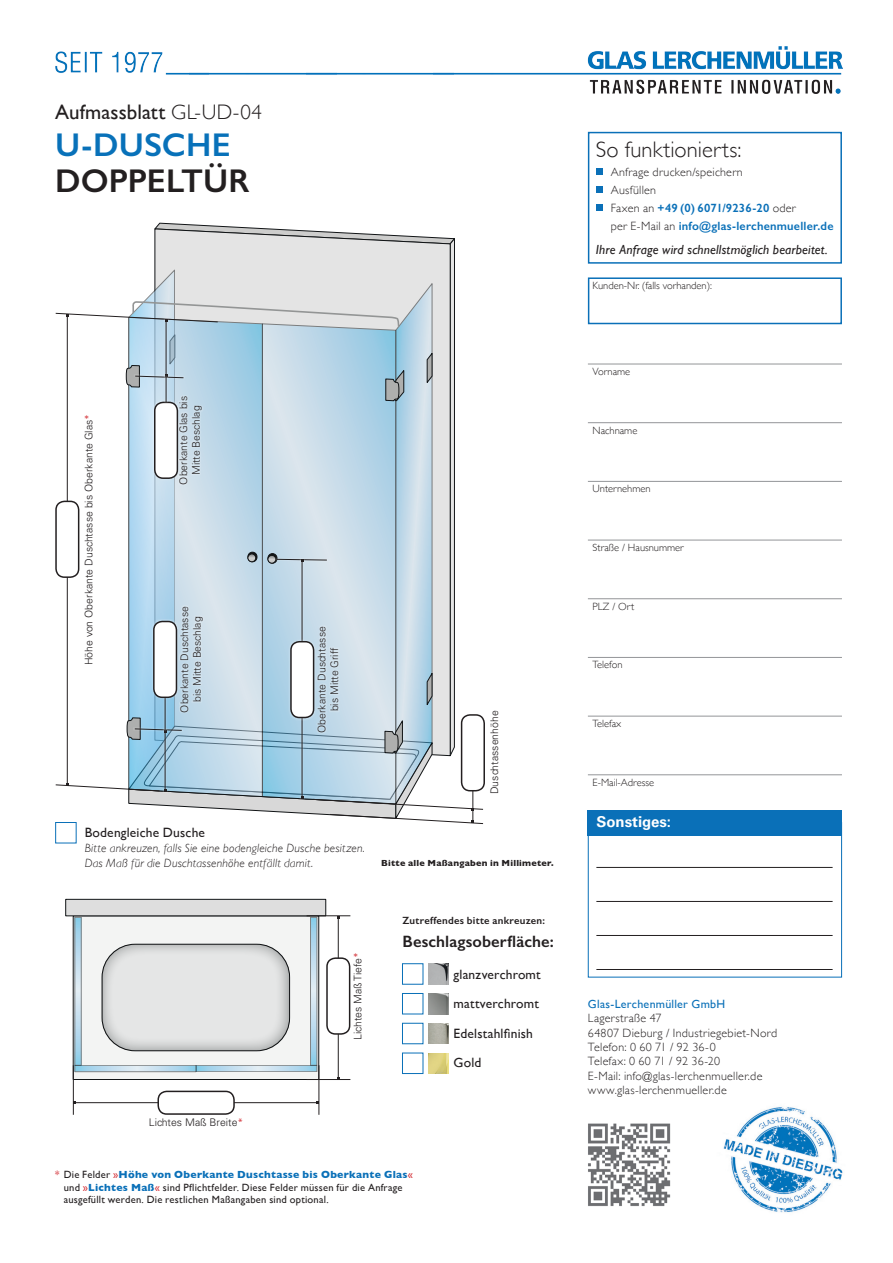
<style>
.page{position:relative;width:893px;height:1263px;background:#fff}
.page>*{position:absolute;margin:0;border:0;box-sizing:border-box;transform-origin:0 0}
.t1{font:600 33px "Gill Sans";letter-spacing:-.005em;color:#231f20}
.t2{font:600 33px "Gill Sans";letter-spacing:.01em;color:#0871b9}
.t3{font:300 22.5px "Gill Sans";letter-spacing:.005em;color:#231f20}
.t4{font:21px "Gill Sans";color:#231f20}
.t5{font:600 16.5px "Gill Sans";letter-spacing:.005em;color:#231f20}
.t6{font:700 15px "Univers LT Std";color:#fff}
.t7{font:13.5px/29.4px "Gill Sans";letter-spacing:.015em;color:#231f20}
.t8{font:italic 13.2px "Gill Sans";letter-spacing:.015em;color:#231f20}
.t9{font:300 12px/14.4px "Gill Sans";letter-spacing:.025em;color:#231f20}
.t10{font:italic 300 12px/15px "Gill Sans";letter-spacing:.015em;color:#231f20}
.t11{font:12px "Gill Sans";letter-spacing:.02em;color:#0a70b8}
.t12{font:300 10.5px/12.6px "Univers LT Std";color:#231f20;text-align:center}
.t13{font:10.5px/12.6px "Gill Sans";letter-spacing:.02em;color:#231f20}
.t14{font:300 10.5px "Gill Sans";color:#231f20}
.t15{font:600 10.5px "Gill Sans";letter-spacing:.025em;color:#231f20}
.t16{font:700 9px "Gill Sans";letter-spacing:.025em;color:#231f20}
.s1{font-weight:300}
.s2{color:#d1232a}
.s3{font-weight:700;color:#0a70b8}
.s4{font-weight:600;color:#0a70b8}
</style>
<div class="page">
<img style="left:453px;top:47px;width:389px;height:46px">
<img style="left:336px;top:72px;width:117px;height:3px">
<img style="left:208px;top:72px;width:128px;height:3px">
<img style="left:55px;top:51px;width:153px;height:24px">
<div style="left:588px;top:132px;width:254px;height:132px;border:2px solid #0a70b8"></div>
<div style="left:588px;top:277px;width:254px;height:47px;border:2px solid #0a70b8"></div>
<div style="left:596px;top:168px;width:7px;height:7px;background:#0a70b8"></div>
<div style="left:596px;top:186px;width:7px;height:7px;background:#0a70b8"></div>
<div style="left:596px;top:204px;width:7px;height:7px;background:#0a70b8"></div>
<hr style="left:588px;top:364px;width:254px;height:1px;background:#939598">
<hr style="left:588px;top:422px;width:254px;height:1px;background:#939598">
<hr style="left:588px;top:481px;width:254px;height:1px;background:#939598">
<hr style="left:588px;top:540px;width:254px;height:1px;background:#939598">
<hr style="left:588px;top:598px;width:254px;height:1px;background:#939598">
<hr style="left:588px;top:657px;width:254px;height:1px;background:#939598">
<hr style="left:588px;top:716px;width:254px;height:1px;background:#939598">
<hr style="left:588px;top:774px;width:254px;height:1px;background:#939598">
<svg style="left:73px;top:916px;width:246px;height:163px;fill:#f3f4f3"></svg>
<div style="left:73px;top:916px;width:246px;height:164px;border:1px solid #111416"></div>
<svg style="left:65px;top:899px;width:261px;height:17px"></svg>
<svg style="left:102px;top:944px;width:188px;height:107px;fill:#e5e6e6"></svg>
<div style="left:102px;top:944px;width:188px;height:107px;border:1px solid #818485;border-radius:33px"></div>
<svg style="left:198px;top:1067px;width:117px;height:3px"></svg>
<svg style="left:77px;top:1067px;width:117px;height:3px"></svg>
<svg style="left:312px;top:919px;width:3px;height:144px"></svg>
<svg style="left:77px;top:919px;width:2px;height:144px"></svg>
<img style="left:588px;top:1123px;width:83px;height:84px">
<img style="left:723px;top:1107px;width:120px;height:106px">
<div style="left:55px;top:822px;width:22px;height:21px;border:1px solid #0a70b8"></div>
<hr style="left:73px;top:1065px;width:1px;height:50px;background:#231f20">
<hr style="left:319px;top:1065px;width:1px;height:50px;background:#231f20">
<hr style="left:75px;top:1102px;width:243px;height:1px;background:#231f20">
<div style="left:158px;top:1091px;width:76px;height:23px;background:#fff;border-radius:9px"></div>
<div style="left:157px;top:1091px;width:78px;height:24px;border:2px solid #231f20;border-radius:9px"></div>
<div style="left:461px;top:714px;width:24px;height:77px;border:2px solid #231f20;border-radius:9px"></div>
<div style="left:402px;top:963px;width:21px;height:21px;border:1px solid #0a70b8"></div>
<div style="left:402px;top:993px;width:21px;height:21px;border:1px solid #0a70b8"></div>
<div style="left:402px;top:1023px;width:21px;height:21px;border:1px solid #0a70b8"></div>
<div style="left:402px;top:1053px;width:21px;height:21px;border:1px solid #0a70b8"></div>
<img style="left:428px;top:964px;width:20px;height:20px">
<img style="left:428px;top:993px;width:20px;height:21px">
<img style="left:428px;top:1023px;width:20px;height:21px">
<img style="left:428px;top:1053px;width:20px;height:20px">
<div style="left:588px;top:810px;width:254px;height:26px;background:#0a70b8"></div>
<div style="left:588px;top:822px;width:254px;height:155px;border:1px solid #0a70b8"></div>
<hr style="left:596px;top:867px;width:237px;height:1px;background:#231f20">
<hr style="left:596px;top:901px;width:237px;height:1px;background:#231f20">
<hr style="left:596px;top:935px;width:237px;height:1px;background:#231f20">
<hr style="left:596px;top:969px;width:237px;height:1px;background:#231f20">
<svg style="left:55px;top:222px;width:429px;height:602px"></svg>
<hr style="left:307px;top:1079px;width:43px;height:1px;background:#231f20">
<hr style="left:307px;top:915px;width:43px;height:1px;background:#231f20">
<hr style="left:338px;top:917px;width:1px;height:161px;background:#231f20">
<div style="left:327px;top:958px;width:23px;height:76px;background:#fff;border-radius:9px"></div>
<div style="left:326px;top:957px;width:24px;height:78px;border:2px solid #231f20;border-radius:9px"></div>
<h3 class="t4" style="left:55px;top:99px;width:208px">Aufmassblatt <span class="s1">GL-UD-04</span></h3>
<h1 class="t2" style="left:55px;top:125px;width:177px">U-DUSCHE</h1>
<h1 class="t1" style="left:55px;top:161px;width:196px">DOPPELTÜR</h1>
<p class="t12" style="left:83px;top:665px;width:253px;rotate:-90deg">Höhe von Oberkante Duschtasse bis Oberkante Glas<span class="s2">*</span></p>
<p class="t12" style="left:177px;top:485px;width:90px;rotate:-90deg">Oberkante Glas bis<br>Mitte Beschlag</p>
<p class="t12" style="left:178px;top:713px;width:108px;rotate:-90deg">Oberkante Duschtasse bis Mitte Beschlag</p>
<p class="t12" style="left:315px;top:733px;width:108px;rotate:-90deg">Oberkante Duschtasse bis Mitte Griff</p>
<p class="t7" style="left:85px;top:818px;width:122px">Bodengleiche Dusche</p>
<p class="t10" style="left:85px;top:841px;width:282px">Bitte ankreuzen, falls Sie eine bodengleiche Dusche besitzen.<br>Das Maß für die Duschtassenhöhe entfällt damit.</p>
<p class="t12" style="left:488px;top:794px;width:85px;rotate:-90deg">Duschtassenhöhe</p>
<p class="t16" style="left:381px;top:855px;width:174px">Bitte alle Maßangaben in Millimeter.</p>
<p class="t12" style="left:352px;top:1040px;width:90px;rotate:-90deg">Lichtes Maß Tiefe<span class="s2">*</span></p>
<p class="t15" style="left:402px;top:914px;width:144px">Zutreffendes bitte ankreuzen:</p>
<h3 class="t5" style="left:402px;top:932px;width:153px">Beschlagsoberfläche:</h3>
<p class="t7" style="left:453px;top:959px;width:89px">glanzverchromt mattverchromt<br>Edelstahlfinish<br>Gold</p>
<p class="t12" style="left:149px;top:1116px;width:96px">Lichtes Maß Breite<span class="s2">*</span></p>
<p class="t13" style="left:64px;top:1168px;width:351px;text-indent:-9px"><span class="s2">*</span> Die Felder <span class="s2">»</span><span class="s3">Höhe von Oberkante Duschtasse bis Oberkante Glas</span><span class="s2">« </span>und <span class="s2">»</span><span class="s3">Lichtes Maß</span><span class="s2">«</span> sind Pflichtfelder. Diese Felder müssen für die Anfrage ausgefüllt werden. Die restlichen Maßangaben sind optional.</p>
<h2 class="t3" style="left:596px;top:132px;width:147px">So funktionierts:</h2>
<p class="t9" style="left:611px;top:163px;width:224px;line-height:18px">Anfrage drucken/speichern<br>Ausfüllen<br>Faxen an <span class="s4">+49 (0) 6071/9236-20</span> oder<br>per E-Mail an <span class="s4">info@glas-lerchenmueller.de</span></p>
<p class="t8" style="left:596px;top:242px;width:233px">Ihre Anfrage wird schnellstmöglich bearbeitet.</p>
<p class="t14" style="left:593px;top:277px;width:121px">Kunden-Nr. (falls vorhanden):</p>
<p class="t14" style="left:593px;top:363px;width:39px">Vorname</p>
<p class="t14" style="left:593px;top:422px;width:46px">Nachname</p>
<p class="t14" style="left:593px;top:481px;width:60px">Unternehmen</p>
<p class="t14" style="left:593px;top:539px;width:93px">Straße / Hausnummer</p>
<p class="t14" style="left:593px;top:598px;width:43px">PLZ / Ort</p>
<p class="t14" style="left:593px;top:657px;width:31px">Telefon</p>
<p class="t14" style="left:593px;top:715px;width:30px">Telefax</p>
<p class="t14" style="left:593px;top:774px;width:63px">E-Mail-Adresse</p>
<p class="t6" style="left:596px;top:813px;width:76px">Sonstiges:</p>
<p class="t11" style="left:588px;top:997px;width:139px">Glas-Lerchenmüller GmbH</p>
<p class="t9" style="left:588px;top:1010px;width:191px">Lagerstraße 47<br>64807 Dieburg / Industriegebiet-Nord<br>Telefon: 0 60 71 / 92 36-0<br>Telefax: 0 60 71 / 92 36-20<br>E-Mail: info@glas-lerchenmueller.de www.glas-lerchenmueller.de</p>
</div>
